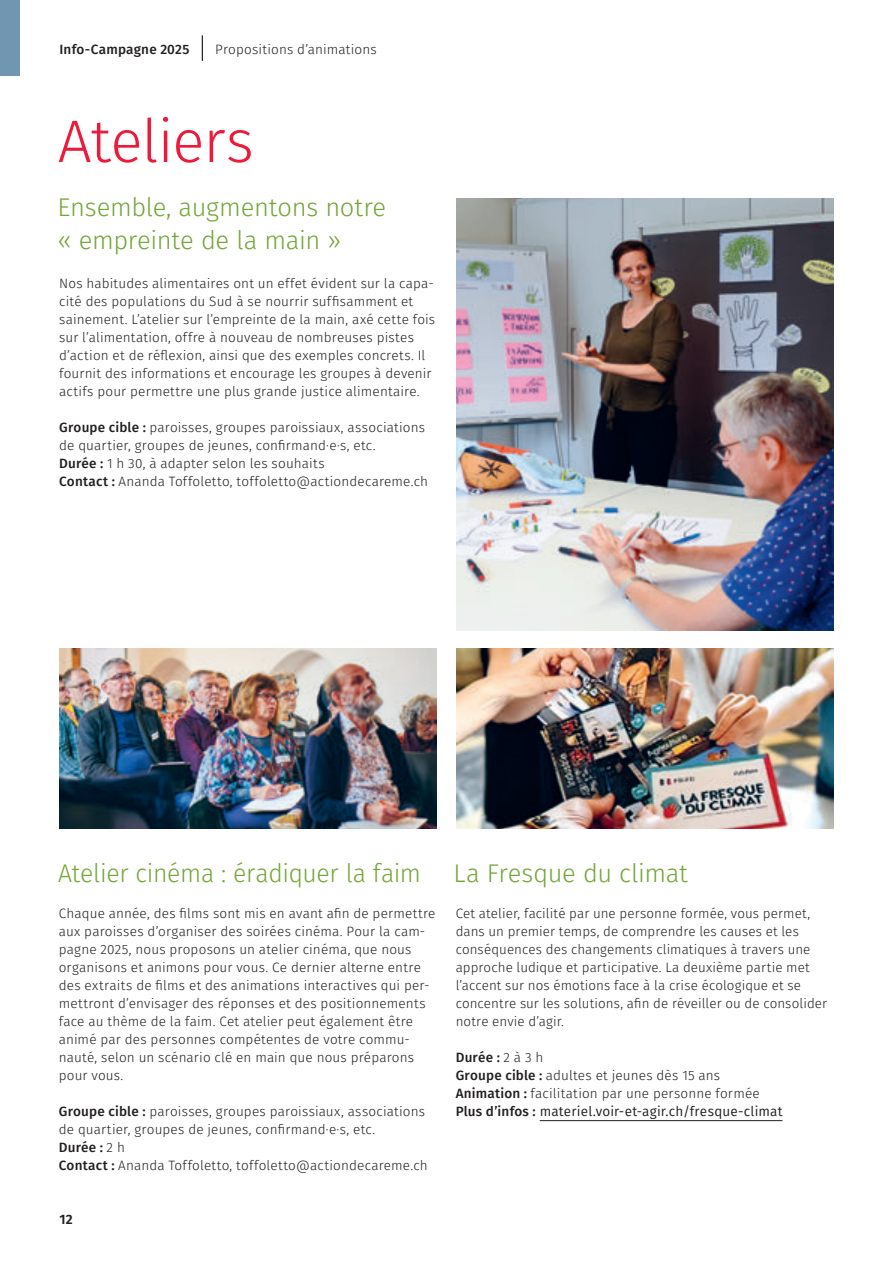
<style>
.page{position:relative;width:893px;height:1263px;background:#fff}
.page>*{position:absolute;margin:0;border:0;box-sizing:border-box;transform-origin:0 0}
.t1{font:300 60px "Fira Sans";letter-spacing:-.02em;color:#ed1a3a}
.t2{font:300 25.5px/33px "Fira Sans";letter-spacing:-.01em;color:#73a537}
.t3{font:300 13.5px/18px "Fira Sans";letter-spacing:.01em;color:#231f20}
.t4{font:500 13.5px "Fira Sans";letter-spacing:.015em;color:#231f20}
.t5{font:600 13.5px "Fira Sans";color:#231f20}
.s1{font-weight:500}
.s2{font-weight:400}
</style>
<div class="page">
<img style="left:456px;top:198px;width:377px;height:432px">
<img style="left:456px;top:648px;width:377px;height:181px">
<img style="left:60px;top:648px;width:377px;height:181px">
<hr style="left:540px;top:1120px;width:242px;height:1px;background:#231f20">
<div style="left:0;top:0;width:20px;height:75px;background:#7096b1"></div>
<svg style="left:202px;top:35px;width:1px;height:26px"></svg>
<p class="t4" style="left:60px;top:38px;width:131px">Info-Campagne 2025</p>
<p class="t3" style="left:215px;top:40px;width:163px">Propositions d’animations</p>
<h1 class="t1" style="left:58px;top:99px;width:197px">Ateliers</h1>
<h2 class="t2" style="left:57px;top:190px;width:330px">Ensemble, augmentons notre « empreinte de la main »</h2>
<p class="t3" style="left:59px;top:274px;width:378px">Nos habitudes alimentaires ont un effet évident sur la capa&shy;cité des populations du Sud à se nourrir suffisamment et sainement. L’atelier sur l’empreinte de la main, axé cette fois sur l’alimentation, offre à nouveau de nombreuses pistes d’action et de réflexion, ainsi que des exemples concrets. Il fournit des informations et encourage les groupes à devenir actifs pour permettre une plus grande justice alimentaire.</p>
<p class="t3" style="left:59px;top:418px;width:370px"><span class="s1">Groupe cible :</span> paroisses, groupes paroissiaux, associations de quartier, groupes de jeunes, confirmand·e·s, etc.<br><span class="s1">Durée :</span> 1 h 30, à adapter selon les souhaits<br><span class="s1">Contact :</span> Ananda Toffoletto, toffoletto@actiondecareme.ch</p>
<h2 class="t2" style="left:58px;top:856px;width:364px">Atelier cinéma : éradiquer la faim</h2>
<h2 class="t2" style="left:454px;top:856px;width:236px">La Fresque du climat</h2>
<p class="t3" style="left:59px;top:904px;width:378px">Chaque année, des films sont mis en avant afin de permettre aux paroisses d’organiser des soirées cinéma. Pour la cam&shy;pagne 2025, nous proposons un atelier cinéma, que nous organisons et animons pour vous. Ce dernier alterne entre des extraits de films et des animations interactives qui per&shy;mettront d’envisager des réponses et des positionnements face au thème de la faim. Cet atelier peut également être animé par des personnes compétentes de votre commu&shy;nauté, selon un scénario clé en main que nous préparons pour vous.</p>
<p class="t3" style="left:59px;top:1102px;width:370px"><span class="s1">Groupe cible :</span> paroisses, groupes paroissiaux, associations de quartier, groupes de jeunes, confirmand·e·s, etc.<br><span class="s1">Durée :</span> 2 h<br><span class="s1">Contact :</span> Ananda Toffoletto, toffoletto@actiondecareme.ch</p>
<p class="t5" style="left:60px;top:1208px;width:15px">12</p>
<p class="t3" style="left:456px;top:904px;width:373px">Cet atelier, facilité par une personne formée, vous permet, dans un premier temps, de comprendre les causes et les conséquences des changements climatiques à travers une approche ludique et participative. La deuxième partie met l’accent sur nos émotions face à la crise écologique et se concentre sur les solutions, afin de réveiller ou de consolider notre envie d’agir.</p>
<p class="t3" style="left:456px;top:1048px;width:328px"><span class="s1">Durée :</span> 2 à 3 h<br><span class="s1">Groupe cible :</span> adultes et jeunes dès 15 ans <span class="s1">Animation :</span> facilitation par une personne formée <span class="s1">Plus d’infos :</span> <span class="s2">materiel.voir-et-agir.ch/fresque-climat</span></p>
</div>
